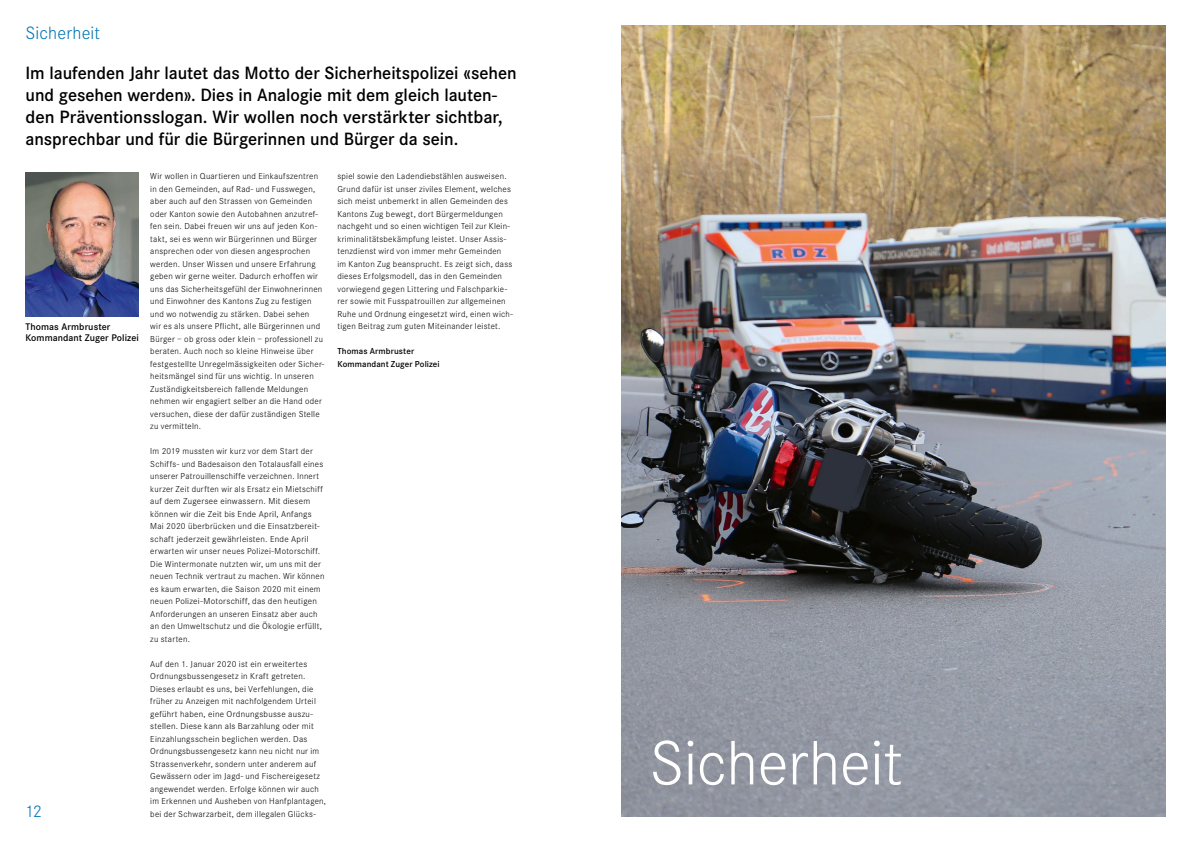
<style>
.page{position:relative;width:1191px;height:842px;background:#fff}
.page>*{position:absolute;margin:0;border:0;box-sizing:border-box;transform-origin:0 0}
.t1{font:300 65px "Corporate S";letter-spacing:-.01em;color:#fff}
.t2{font:600 18.5px/22px "Corporate S";color:#000}
.t3{font:300 18.5px "Corporate S";letter-spacing:.005em;color:#0075b4}
.t4{font:300 17.5px "Corporate S";color:#0075b4}
.t5{font:600 10px/11px "Corporate S";letter-spacing:.005em;color:#000}
.t6{font:300 9px/12.5px "Corporate S";letter-spacing:.03em;color:#000}
.t7{font:600 9px/12.5px "Corporate S";letter-spacing:.01em;color:#000}
</style>
<div class="page">
<img style="left:621px;top:26px;width:544px;height:790px">
<img style="left:26px;top:173px;width:113px;height:144px">
<h2 class="t3" style="left:26px;top:23px;width:76px">Sicherheit</h2>
<p class="t2" style="left:26px;top:62px;width:493px">Im laufenden Jahr lautet das Motto der Sicherheitspolizei «sehen und gesehen werden». Dies in Analogie mit dem gleich lauten&shy;den Präventionsslogan. Wir wollen noch verstärkter sichtbar, ansprechbar und für die Bürgerinnen und Bürger da sein.</p>
<p class="t6" style="left:150px;top:170px;width:176px">Wir wollen in Quartieren und Einkaufszentren in den Gemeinden, auf Rad- und Fusswegen, aber auch auf den Strassen von Gemeinden oder Kanton sowie den Autobahnen anzutref&shy;fen sein. Dabei freuen wir uns auf jeden Kon&shy;takt, sei es wenn wir Bürgerinnen und Bürger ansprechen oder von diesen angesprochen werden. Unser Wissen und unsere Erfahrung geben wir gerne weiter. Dadurch erhoffen wir uns das Sicherheitsgefühl der Einwohnerinnen und Einwohner des Kantons Zug zu festigen und wo notwendig zu stärken. Dabei sehen<br>wir es als unsere Pflicht, alle Bürgerinnen und Bürger – ob gross oder klein – professionell zu beraten. Auch noch so kleine Hinweise über festgestellte Unregelmässigkeiten oder Sicher&shy;heitsmängel sind für uns wichtig. In unseren Zuständigkeitsbereich fallende Meldungen nehmen wir engagiert selber an die Hand oder versuchen, diese der dafür zuständigen Stelle zu vermitteln.</p>
<p class="t6" style="left:150px;top:445px;width:176px">Im 2019 mussten wir kurz vor dem Start der Schiffs- und Badesaison den Totalausfall eines unserer Patrouillenschiffe verzeichnen. Innert kurzer Zeit durften wir als Ersatz ein Mietschiff auf dem Zugersee einwassern. Mit diesem können wir die Zeit bis Ende April, Anfangs Mai 2020 überbrücken und die Einsatzbereit&shy;schaft jederzeit gewährleisten. Ende April erwarten wir unser neues Polizei-Motorschiff.<br>Die Wintermonate nutzten wir, um uns mit der neuen Technik vertraut zu machen. Wir können es kaum erwarten, die Saison 2020 mit einem neuen Polizei-Motorschiff, das den heutigen Anforderungen an unseren Einsatz aber auch an den Umweltschutz und die Ökologie erfüllt, zu starten.</p>
<p class="t6" style="left:150px;top:658px;width:177px">Auf den 1. Januar 2020 ist ein erweitertes Ordnungsbussengesetz in Kraft getreten.<br>Dieses erlaubt es uns, bei Verfehlungen, die früher zu Anzeigen mit nachfolgendem Urteil geführt haben, eine Ordnungsbusse auszu&shy;stellen. Diese kann als Barzahlung oder mit Einzahlungsschein beglichen werden. Das Ordnungsbussengesetz kann neu nicht nur im Strassenverkehr, sondern unter anderem auf Gewässern oder im Jagd- und Fischereigesetz angewendet werden. Erfolge können wir auch im Erkennen und Ausheben von Hanfplantagen, bei der Schwarzarbeit, dem illegalen Glücks-</p>
<p class="t6" style="left:337px;top:170px;width:177px">spiel sowie den Ladendiebstählen ausweisen.<br>Grund dafür ist unser ziviles Element, welches sich meist unbemerkt in allen Gemeinden des Kantons Zug bewegt, dort Bürgermeldungen nachgeht und so einen wichtigen Teil zur Klein&shy;kriminalitätsbekämpfung leistet. Unser Assis&shy;tenzdienst wird von immer mehr Gemeinden<br>im Kanton Zug beansprucht. Es zeigt sich, dass dieses Erfolgsmodell, das in den Gemeinden vorwiegend gegen Littering und Falschparkie&shy;rer sowie mit Fusspatrouillen zur allgemeinen Ruhe und Ordnung eingesetzt wird, einen wich&shy;tigen Beitrag zum guten Miteinander leistet.</p>
<p class="t7" style="left:337px;top:345px;width:104px">Thomas Armbruster<br>Kommandant Zuger Polizei</p>
<p class="t5" style="left:26px;top:321px;width:115px">Thomas Armbruster<br>Kommandant Zuger Polizei</p>
<h3 class="t4" style="left:26px;top:801px;width:18px">12</h3>
<h1 class="t1" style="left:649px;top:727px;width:255px">Sicherheit</h1>
</div>
